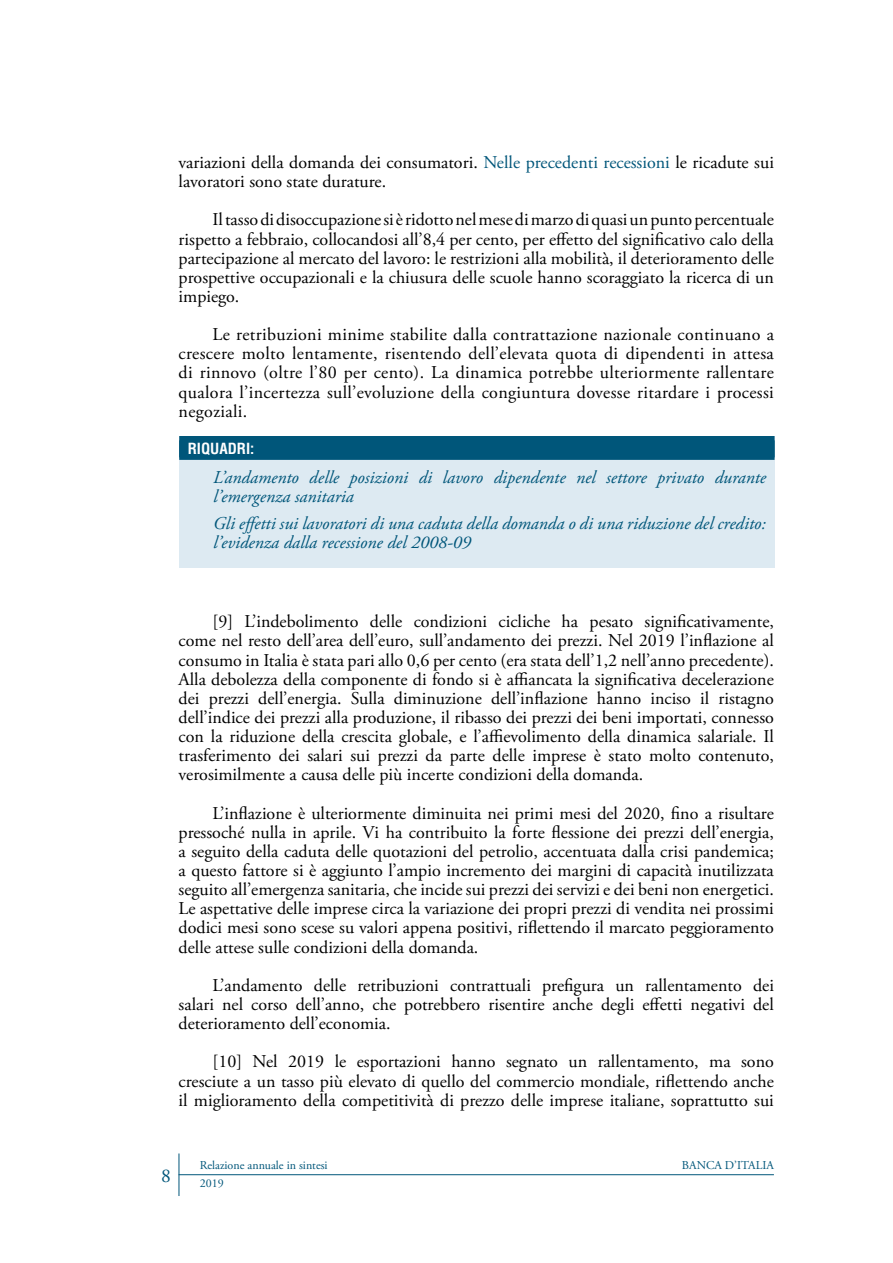
<style>
.page{position:relative;width:893px;height:1263px;background:#fff}
.page>*{position:absolute;margin:0;border:0;box-sizing:border-box;transform-origin:0 0}
.t1{font:19.5px "Adobe Garamond Pro";color:#00567a}
.t2{font:18px/19.2px "Adobe Garamond Pro";color:#000;text-align:justify}
.t3{font:italic 18px/19px "Adobe Garamond Pro";color:#00567a}
.t4{font:700 condensed 15px "Helvetica LT Std";color:#fff}
.t5{font:12px "Adobe Garamond Pro";color:#00567a}
.s1{color:#00567a}
</style>
<div class="page">
<hr style="left:179px;top:1174px;width:595px;height:1px;background:#00567a">
<hr style="left:179px;top:1153px;width:1px;height:43px;background:#00567a">
<div style="left:179px;top:436px;width:595px;height:132px;background:#ddeaf2"></div>
<div style="left:179px;top:436px;width:595px;height:21px;background:#00567a"></div>
<div style="left:179px;top:440px;width:595px;height:20px;background:#00567a"></div>
<p class="t2" style="left:179px;top:153px;width:597px">variazioni della domanda dei consumatori. <span class="s1">Nelle precedenti recessioni</span> le ricadute sui lavoratori sono state durature.</p>
<p class="t2" style="left:179px;top:211px;width:597px;text-indent:34px">Il tasso di disoccupazione si è ridotto nel mese di marzo di quasi un punto percentuale rispetto a febbraio, collocandosi all’8,4 per cento, per effetto del significativo calo della partecipazione al mercato del lavoro: le restrizioni alla mobilità, il deterioramento delle prospettive occupazionali e la chiusura delle scuole hanno scoraggiato la ricerca di un impiego.</p>
<p class="t2" style="left:179px;top:325px;width:597px;text-indent:34px">Le retribuzioni minime stabilite dalla contrattazione nazionale continuano a crescere molto lentamente, risentendo dell’elevata quota di dipendenti in attesa di rinnovo (oltre l’80 per cento). La dinamica potrebbe ulteriormente rallentare qualora l’incertezza sull’evoluzione della congiuntura dovesse ritardare i processi negoziali.</p>
<p class="t4" style="left:188px;top:439px;width:68px">RIQUADRI:</p>
<p class="t3" style="left:213px;top:468px;width:554px">L’andamento delle posizioni di lavoro dipendente nel settore privato durante l’emergenza sanitaria</p>
<p class="t3" style="left:213px;top:515px;width:554px">Gli effetti sui lavoratori di una caduta della domanda o di una riduzione del credito: l’evidenza dalla recessione del 2008-09</p>
<p class="t2" style="left:179px;top:613px;width:597px;text-indent:34px">[9] L’indebolimento delle condizioni cicliche ha pesato significativamente, come nel resto dell’area dell’euro, sull’andamento dei prezzi. Nel 2019 l’inflazione al consumo in Italia è stata pari allo 0,6 per cento (era stata dell’1,2 nell’anno precedente).<br>Alla debolezza della componente di fondo si è affiancata la significativa decelerazione dei prezzi dell’energia. Sulla diminuzione dell’inflazione hanno inciso il ristagno dell’indice dei prezzi alla produzione, il ribasso dei prezzi dei beni importati, connesso con la riduzione della crescita globale, e l’affievolimento della dinamica salariale. Il trasferimento dei salari sui prezzi da parte delle imprese è stato molto contenuto, verosimilmente a causa delle più incerte condizioni della domanda.</p>
<p class="t2" style="left:179px;top:804px;width:597px;text-indent:34px">L’inflazione è ulteriormente diminuita nei primi mesi del 2020, fino a risultare pressoché nulla in aprile. Vi ha contribuito la forte flessione dei prezzi dell’energia, a seguito della caduta delle quotazioni del petrolio, accentuata dalla crisi pandemica; a questo fattore si è aggiunto l’ampio incremento dei margini di capacità inutilizzata seguito all’emergenza sanitaria, che incide sui prezzi dei servizi e dei beni non energetici.<br>Le aspettative delle imprese circa la variazione dei propri prezzi di vendita nei prossimi dodici mesi sono scese su valori appena positivi, riflettendo il marcato peggioramento delle attese sulle condizioni della domanda.</p>
<p class="t2" style="left:179px;top:976px;width:597px;text-indent:34px">L’andamento delle retribuzioni contrattuali prefigura un rallentamento dei salari nel corso dell’anno, che potrebbero risentire anche degli effetti negativi del deterioramento dell’economia.</p>
<p class="t2" style="left:179px;top:1053px;width:597px;text-indent:34px">[10] Nel 2019 le esportazioni hanno segnato un rallentamento, ma sono cresciute a un tasso più elevato di quello del commercio mondiale, riflettendo anche il miglioramento della competitività di prezzo delle imprese italiane, soprattutto sui</p>
<p class="t1" style="left:161px;top:1164px;width:11px">8</p>
<p class="t5" style="left:200px;top:1158px;width:129px">Relazione annuale in sintesi</p>
<p class="t5" style="left:682px;top:1158px;width:93px">BANCA D’ITALIA</p>
<p class="t5" style="left:200px;top:1176px;width:25px">2019</p>
</div>
